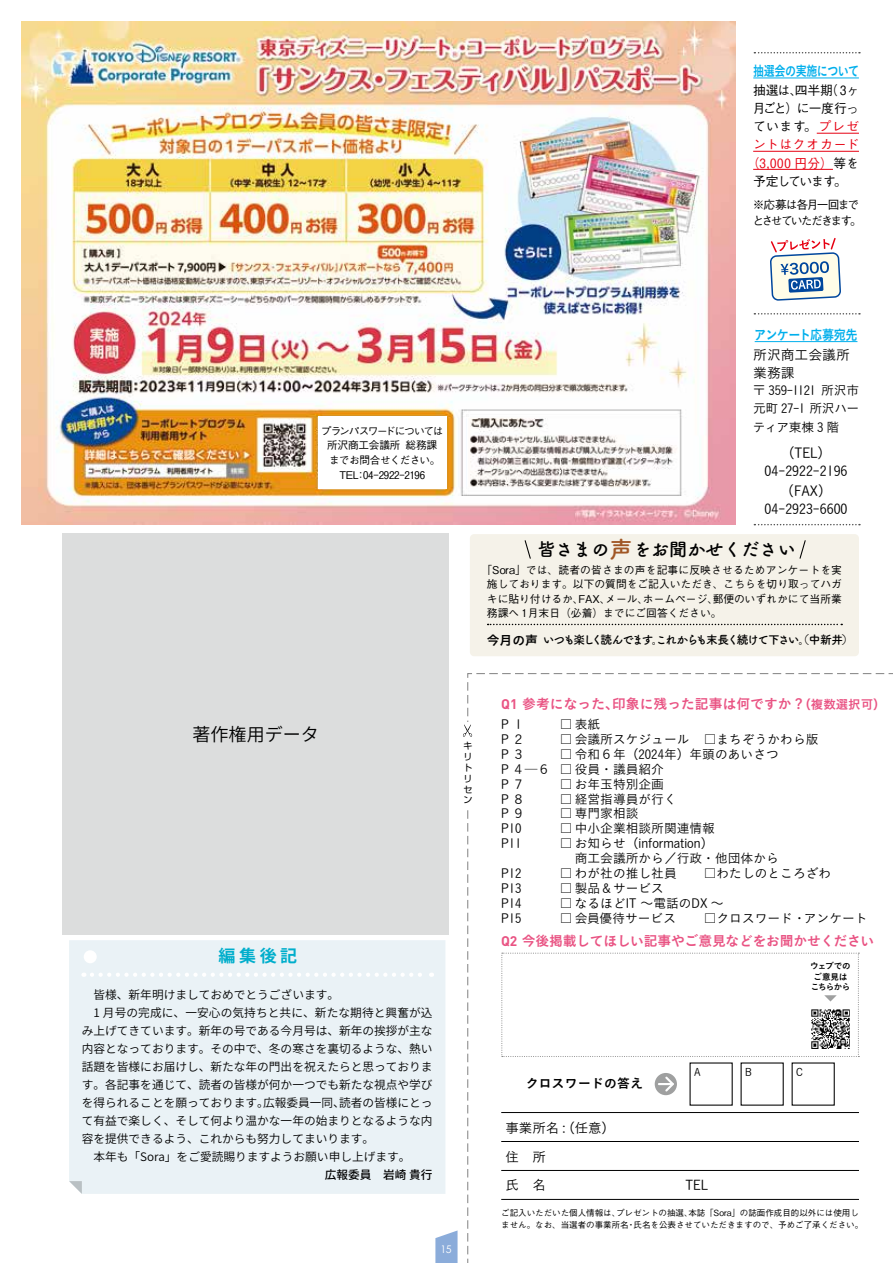
<style>
.page{position:relative;width:893px;height:1263px;background:#fff}
.page>*{position:absolute;margin:0;border:0;box-sizing:border-box;transform-origin:0 0}
.t1{font:18px "Tsuku B Rd Gothic Std B";color:#000}
.t2{font:18px "Source Han Sans JP";color:#000}
.t3{font:700 16.95px "Source Han Sans JP";color:#00aecc}
.t4{font:15.3px "MS Gothic";color:#000}
.t5{font:13.8px "Koburina Go Std W6";letter-spacing:-.01em;color:#e95383}
.t6{font:13.8px/18.1px "Koburina Go Std W3";color:#000;text-align:center}
.t7{font:13.8px "Koburina Go Std W6";letter-spacing:-.05em;color:#00afec;scale:.8 1}
.t8{font:13.8px "Koburina Go Std W6";letter-spacing:-.05em;color:#00afec;scale:.88 1}
.t9{font:13.5px/28.5px "Koburina Go Std W3";letter-spacing:-.005em;color:#000}
.t10{font:12.75px/14.9px "Koburina Go Std W3";color:#000}
.t11{font:12.75px/18.1px "M Num Gothic BBB Medium";letter-spacing:-.005em;color:#000;text-align:center}
.t12{font:12.75px "Koburina Go Std W6";letter-spacing:.025em;color:#000}
.t13{font:11.7px "Source Han Sans JP";color:#000}
.t14{font:11.7px "Tsuku B Rd Gothic Std B";letter-spacing:-.135em;color:#000}
.t15{font:11.7px/15.9px "M Num Gothic BBB Medium";letter-spacing:-.145em;color:#000}
.t16{font:500 11.7px "Source Han Sans JP";color:#000}
.t17{font:10.8px/14.1px "M Num Gothic BBB Medium";color:#000;text-align:justify}
.t18{font:10.65px/14.9px "M Num Gothic BBB Medium";letter-spacing:-.035em;color:#000;text-align:center}
.t19{font:10.65px "Koburina Go Std W3";color:#000}
.t20{font:10.5px "Century Gothic Pro";color:#fff}
.t21{font:9px/10.8px "Shin Go Pro";color:#000}
.t22{font:8.55px/12px "M Num Gothic BBB Medium";color:#000}
.t23{font:8.55px/10.6px "Koburina Go Std W6";letter-spacing:-.06em;color:#000;text-align:center}
.s1{color:#e60012}
.s2{font-size:23.55px;color:#a15726}
.s3{font-family:"Koburina Go Std W6";font-size:12.75px}
.s4{font-family:"DIN";font-weight:700}
.s5{font-size:12.45px}
</style>
<div class="page">
<hr style="left:753px;top:78px;width:106px;height:1px;background:#00afec">
<hr style="left:817px;top:133px;width:42px;height:1px;background:#e60012">
<hr style="left:753px;top:151px;width:106px;height:1px;background:#e60012">
<hr style="left:753px;top:169px;width:80px;height:1px;background:#e60012">
<hr style="left:755px;top:341px;width:102px;height:1px;background:#00afec">
<svg style="left:770px;top:238px;width:70px;height:63px"></svg>
<div style="left:470px;top:534px;width:389px;height:122px;background:#f5f2e9;border-radius:4px"></div>
<svg style="left:799px;top:540px;width:7px;height:19px"></svg>
<svg style="left:524px;top:540px;width:7px;height:19px"></svg>
<svg style="left:488px;top:624px;width:354px;height:1px"></svg>
<img style="left:21px;top:21px;width:715px;height:504px">
<svg style="left:754px;top:52px;width:106px;height:1px"></svg>
<svg style="left:754px;top:313px;width:106px;height:2px"></svg>
<svg style="left:754px;top:524px;width:106px;height:1px"></svg>
<div style="left:62px;top:533px;width:387px;height:402px;background:#dcdddd"></div>
<svg style="left:467px;top:673px;width:426px;height:526px"></svg>
<hr style="left:501px;top:1112px;width:358px;height:1px;background:#000">
<hr style="left:501px;top:1141px;width:358px;height:1px;background:#000">
<hr style="left:501px;top:1170px;width:358px;height:1px;background:#000">
<hr style="left:501px;top:1199px;width:358px;height:1px;background:#000">
<div style="left:461px;top:722px;width:14px;height:15px;background:#fff"></div>
<div style="left:655px;top:1073px;width:22px;height:22px;background:#9fa0a0;border-radius:50%"></div>
<svg style="left:659px;top:1074px;width:17px;height:19px"></svg>
<svg style="left:501px;top:953px;width:358px;height:104px"></svg>
<img style="left:807px;top:1005px;width:47px;height:47px">
<svg style="left:69px;top:682px;width:403px;height:581px"></svg>
<div style="left:318px;top:416px;width:128px;height:73px;background:#fff"></div>
<p class="t7" style="left:753px;top:60px;width:134px">抽選会の実施について</p>
<p class="t11" style="left:747px;top:80px;width:114px">抽選は、四半期（３ヶ月ごと）に一度行っています。<span class="s1">プレゼントはクオカード（3,000 円分）</span>等を予定しています。</p>
<p class="t15" style="left:752px;top:195px;width:111px">※応募は各月一回までとさせていただきます。</p>
<p class="t18" style="left:321px;top:422px;width:124px">プランパスワードについては所沢商工会議所 総務課までお問合せください。<br>TEL：04-2922-2196</p>
<p class="t8" style="left:754px;top:324px;width:119px">アンケート応募宛先</p>
<p class="t6" style="left:753px;top:345px;width:98px;text-align:left">所沢商工会議所業務課</p>
<p class="t10" style="left:753px;top:381px;width:108px;line-height:18.3px;text-align:justify">〒 359-1121 所沢市元町 27-1 所沢ハーティア東棟 3 階</p>
<p class="t6" style="left:765px;top:443px;width:84px">（TEL）<br>04-2922-2196</p>
<p class="t6" style="left:765px;top:481px;width:84px">（FAX）<br>04-2923-6600</p>
<h1 class="t1" style="left:537px;top:536px;width:260px">皆さまの<span class="s2">声</span>をお聞かせください</h1>
<p class="t17" style="left:487px;top:562px;width:357px;text-indent:-5px">「Sora」では、読者の皆さまの声を記事に反映させるためアンケートを実施しております。以下の質問をご記入いただき、こちらを切り取ってハガキに貼り付けるか、FAX、メール、ホームページ、郵便のいずれかにて当所業務課へ１月末日（必着）までにご回答ください。</p>
<p class="t14" style="left:487px;top:631px;width:368px"><span class="s3">今月の声</span>いつも楽しく読んでます。これからも末長く続けて下さい。（中新井）</p>
<h3 class="t4" style="left:191px;top:718px;width:81px">流行Ａ</h3>
<h1 class="t2" style="left:192px;top:724px;width:128px">著作権用データ</h1>
<p class="t21" style="left:463px;top:739px;width:10px">キリトリセン</p>
<h2 class="t3" style="left:218px;top:946px;width:80px">編集後記</h2>
<p class="t13" style="left:94px;top:988px;width:247px">皆様、新年明けましておめでとうございます。</p>
<p class="t13" style="left:94px;top:1006px;width:341px">1 月号の完成に、一安心の気持ちと共に、新たな期待と興奮が込</p>
<p class="t13" style="left:82px;top:1024px;width:352px">み上げてきています。新年の号である今月号は、新年の挨拶が主な</p>
<p class="t13" style="left:82px;top:1042px;width:352px">内容となっております。その中で、冬の寒さを裏切るような、熱い</p>
<p class="t13" style="left:82px;top:1060px;width:352px">話題を皆様にお届けし、新たな年の門出を祝えたらと思っておりま</p>
<p class="t13" style="left:82px;top:1078px;width:352px">す。各記事を通じて、読者の皆様が何か一つでも新たな視点や学び</p>
<p class="t13" style="left:82px;top:1096px;width:352px">を得られることを願っております。広報委員一同、読者の皆様にとっ</p>
<p class="t13" style="left:82px;top:1114px;width:352px">て有益で楽しく、そして何より温かな一年の始まりとなるような内</p>
<p class="t13" style="left:82px;top:1132px;width:294px">容を提供できるよう、これからも努力してまいります。</p>
<p class="t13" style="left:94px;top:1150px;width:318px">本年も「Sora」をご愛読賜りますようお願い申し上げます。</p>
<p class="t16" style="left:325px;top:1168px;width:109px">広報委員　岩崎 貴行</p>
<p class="t20" style="left:440px;top:1243px;width:13px">15</p>
<p class="t5" style="left:501px;top:693px;width:386px"><span class="s4">Q1</span> 参考になった、印象に残った記事は何ですか ?<span class="s5">（複数選択可）</span></p>
<p class="t10" style="left:501px;top:717px;width:25px">P １</p>
<p class="t10" style="left:560px;top:717px;width:68px">□ 表紙　　</p>
<p class="t10" style="left:501px;top:732px;width:25px">P ２</p>
<p class="t10" style="left:560px;top:732px;width:260px">□ 会議所スケジュール □まちぞうかわら版</p>
<p class="t10" style="left:501px;top:746px;width:25px">P ３</p>
<p class="t10" style="left:501px;top:746px;width:279px;text-indent:58px">□ 令和６年（2024年）年頭のあいさつ<br>P ４─６ □ 役員・議員紹介<br>P ７</p>
<p class="t10" style="left:560px;top:776px;width:106px">□ お年玉特別企画</p>
<p class="t10" style="left:501px;top:791px;width:25px">P ８</p>
<p class="t10" style="left:560px;top:791px;width:119px">□ 経営指導員が行く</p>
<p class="t10" style="left:501px;top:806px;width:25px">P ９</p>
<p class="t10" style="left:560px;top:806px;width:80px">□ 専門家相談</p>
<p class="t10" style="left:501px;top:821px;width:22px">P10</p>
<p class="t10" style="left:560px;top:821px;width:157px">□ 中小企業相談所関連情報</p>
<p class="t10" style="left:501px;top:836px;width:22px">P11</p>
<p class="t10" style="left:575px;top:836px;width:206px;text-indent:-15px">□ お知らせ（information）<br>商工会議所から／行政・他団体から</p>
<p class="t10" style="left:501px;top:865px;width:22px">P12</p>
<p class="t10" style="left:560px;top:865px;width:119px">□ わが社の推し社員</p>
<p class="t10" style="left:704px;top:865px;width:129px">□わたしのところざわ</p>
<p class="t10" style="left:501px;top:880px;width:22px">P13</p>
<p class="t10" style="left:560px;top:880px;width:106px">□ 製品＆サービス</p>
<p class="t10" style="left:501px;top:895px;width:22px">P14</p>
<p class="t10" style="left:560px;top:895px;width:164px">□ なるほどIT ～電話のDX ～</p>
<p class="t10" style="left:501px;top:910px;width:22px">P15</p>
<p class="t10" style="left:560px;top:910px;width:118px">□ 会員優待サービス</p>
<p class="t10" style="left:704px;top:910px;width:165px">□クロスワード・アンケート</p>
<p class="t5" style="left:501px;top:930px;width:375px"><span class="s4">Q2</span> 今後掲載してほしい記事やご意見などをお聞かせください</p>
<p class="t12" style="left:526px;top:1073px;width:119px">クロスワードの答え</p>
<p class="t9" style="left:505px;top:1113px;width:111px">事業所名 :（任意）住　所</p>
<p class="t23" style="left:810px;top:960px;width:42px">ウェブでのご意見はこちらから</p>
<p class="t19" style="left:694px;top:1064px;width:8px">A</p>
<p class="t19" style="left:745px;top:1064px;width:8px">B</p>
<p class="t19" style="left:796px;top:1064px;width:8px">C</p>
<p class="t9" style="left:685px;top:1170px;width:24px">TEL</p>
<p class="t22" style="left:501px;top:1206px;width:363px">ご記入いただいた個人情報は、プレゼントの抽選、本誌「Sora」の誌面作成目的以外には使用しません。なお、当選者の事業所名・氏名を公表させていただきますので、予めご了承ください。</p>
</div>
